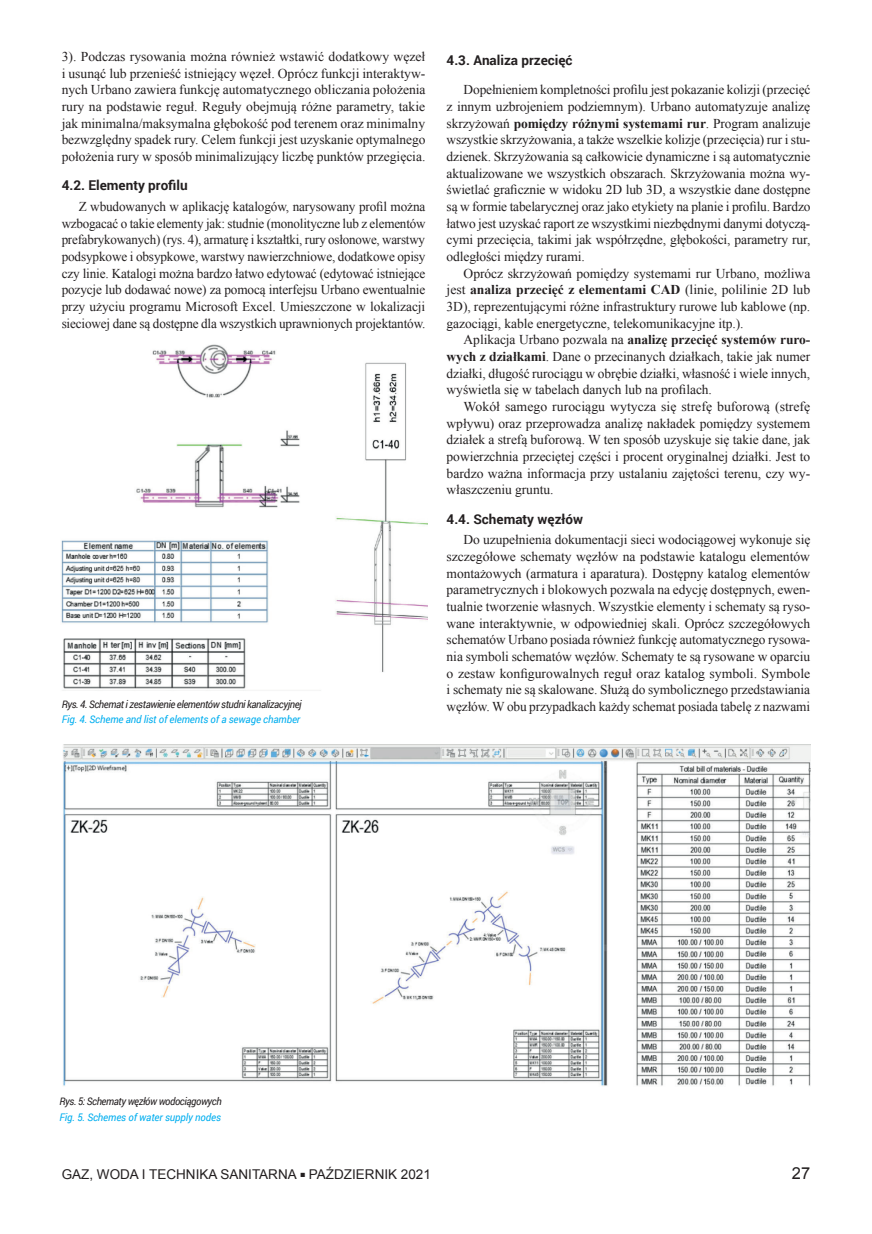
<style>
.page{position:relative;width:872px;height:1234px;background:#fff}
.page>*{position:absolute;margin:0;border:0;box-sizing:border-box;transform-origin:0 0}
.t1{font:16.5px "Arial";color:#231f20}
.Tekst{font:13.5px/16.6px "Times New Roman";letter-spacing:-.005em;color:#231f20;text-align:justify}
.srodtytul_1{font:700 13.5px "Roboto";color:#231f20}
.t2{font:13.5px "Arial";color:#231f20}
.Podpis_pod_rys_POL{font:italic 10.5px "Roboto";letter-spacing:-.04em;color:#231f20;scale:.94 1}
.Podpis_pod_rys_ANG{font:italic 10.5px "Roboto";letter-spacing:-.01em;color:#00aeef;scale:.96 1}
.s1{font-weight:700}
.s2{font-size:9px}
</style>
<div class="page">
<img style="left:61px;top:344px;width:367px;height:347px">
<img style="left:63px;top:744px;width:747px;height:341px">
<p class="Tekst" style="left:62px;top:48px;width:365px">3). Podczas rysowania można również wstawić dodatkowy węzeł i usunąć lub przenieść istniejący węzeł. Oprócz funkcji interaktyw&shy;nych Urbano zawiera funkcję automatycznego obliczania położenia rury na podstawie reguł. Reguły obejmują różne parametry, takie jak minimalna/maksymalna głębokość pod terenem oraz minimalny bezwzględny spadek rury. Celem funkcji jest uzyskanie optymalnego położenia rury w sposób minimalizujący liczbę punktów przegięcia.</p>
<p class="srodtytul_1" style="left:62px;top:176px;width:128px">4.2. Elementy profilu</p>
<p class="Tekst" style="left:62px;top:198px;width:365px;text-indent:17px">Z wbudowanych w aplikację katalogów, narysowany profil można wzbogacać o takie elementy jak: studnie (monolityczne lub z elementów prefabrykowanych) (rys. 4), armaturę i kształtki, rury osłonowe, warstwy podsypkowe i obsypkowe, warstwy nawierzchniowe, dodatkowe opisy czy linie. Katalogi można bardzo łatwo edytować (edytować istniejące pozycje lub dodawać nowe) za pomocą interfejsu Urbano ewentualnie przy użyciu programu Microsoft Excel. Umieszczone w lokalizacji sieciowej dane są dostępne dla wszystkich uprawnionych projektantów.</p>
<p class="srodtytul_1" style="left:446px;top:51px;width:127px">4.3. Analiza przecięć</p>
<p class="Tekst" style="left:446px;top:81px;width:365px;text-indent:17px">Dopełnieniem kompletności profilu jest pokazanie kolizji (przecięć z innym uzbrojeniem podziemnym). Urbano automatyzuje analizę skrzyżowań <span class="s1">pomiędzy różnymi systemami rur</span>. Program analizuje wszystkie skrzyżowania, a także wszelkie kolizje (przecięcia) rur i stu&shy;dzienek. Skrzyżowania są całkowicie dynamiczne i są automatycznie aktualizowane we wszystkich obszarach. Skrzyżowania można wy&shy;świetlać graficznie w widoku 2D lub 3D, a wszystkie dane dostępne są w formie tabelarycznej oraz jako etykiety na planie i profilu. Bardzo łatwo jest uzyskać raport ze wszystkimi niezbędnymi danymi dotyczą&shy;cymi przecięcia, takimi jak współrzędne, głębokości, parametry rur, odległości między rurami.</p>
<p class="Tekst" style="left:446px;top:264px;width:365px;text-indent:17px">Oprócz skrzyżowań pomiędzy systemami rur Urbano, możliwa jest <span class="s1">analiza przecięć z elementami CAD</span> (linie, polilinie 2D lub 3D), reprezentującymi różne infrastruktury rurowe lub kablowe (np. gazociągi, kable energetyczne, telekomunikacyjne itp.).</p>
<p class="Tekst" style="left:446px;top:331px;width:365px;text-indent:17px">Aplikacja Urbano pozwala na <span class="s1">analizę przecięć systemów ruro&shy;wych z działkami</span>. Dane o przecinanych działkach, takie jak numer działki, długość rurociągu w obrębie działki, własność i wiele innych, wyświetla się w tabelach danych lub na profilach.</p>
<p class="Tekst" style="left:446px;top:398px;width:365px;text-indent:17px">Wokół samego rurociągu wytycza się strefę buforową (strefę wpływu) oraz przeprowadza analizę nakładek pomiędzy systemem działek a strefą buforową. W ten sposób uzyskuje się takie dane, jak powierzchnia przeciętej części i procent oryginalnej działki. Jest to bardzo ważna informacja przy ustalaniu zajętości terenu, czy wy&shy;właszczeniu gruntu.</p>
<p class="srodtytul_1" style="left:446px;top:509px;width:138px">4.4. Schematy węzłów</p>
<p class="Tekst" style="left:446px;top:531px;width:365px;text-indent:17px">Do uzupełnienia dokumentacji sieci wodociągowej wykonuje się szczegółowe schematy węzłów na podstawie katalogu elementów montażowych (armatura i aparatura). Dostępny katalog elementów parametrycznych i blokowych pozwala na edycję dostępnych, ewen&shy;tualnie tworzenie własnych. Wszystkie elementy i schematy są ryso&shy;wane interaktywnie, w odpowiedniej skali. Oprócz szczegółowych schematów Urbano posiada również funkcję automatycznego rysowa&shy;nia symboli schematów węzłów. Schematy te są rysowane w oparciu o zestaw konfigurowalnych reguł oraz katalog symboli. Symbole i schematy nie są skalowane. Służą do symbolicznego przedstawiania</p>
<p class="Podpis_pod_rys_POL" style="left:62px;top:696px;width:257px">Rys. 4. Schemat i zestawienie elementów studni kanalizacyjnej</p>
<p class="Tekst" style="left:446px;top:697px;width:365px">węzłów. W obu przypadkach każdy schemat posiada tabelę z nazwami</p>
<p class="Podpis_pod_rys_ANG" style="left:62px;top:712px;width:250px">Fig. 4. Scheme and list of elements of a sewage chamber</p>
<p class="Podpis_pod_rys_POL" style="left:60px;top:1093px;width:174px">Rys. 5: Schematy węzłów wodociągowych</p>
<p class="Podpis_pod_rys_ANG" style="left:60px;top:1109px;width:170px">Fig. 5. Schemes of water supply nodes</p>
<p class="t2" style="left:62px;top:1164px;width:371px">GAZ, WODA I TECHNIKA SANITARNA <span class="s2">■</span> PAŹDZIERNIK 2021</p>
<p class="t1" style="left:792px;top:1161px;width:20px">27</p>
</div>
